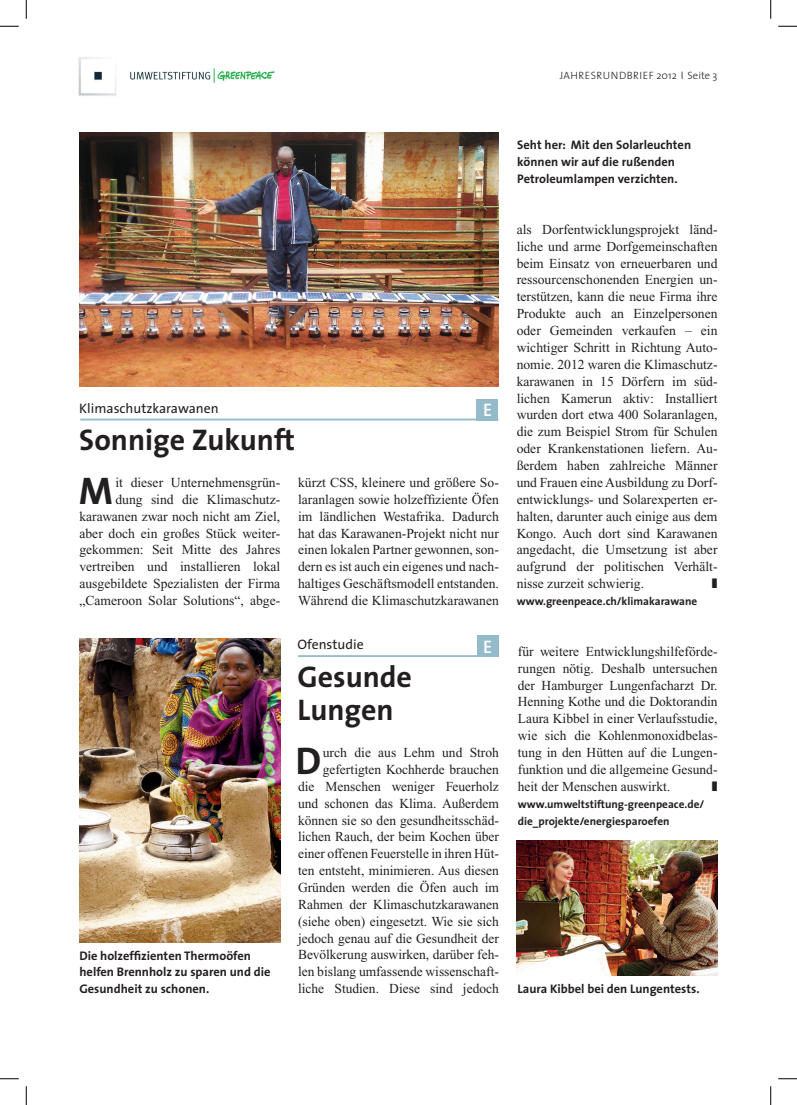
<style>
.page{position:relative;width:797px;height:1105px;background:#fff}
.page>*{position:absolute;margin:0;border:0;box-sizing:border-box;transform-origin:0 0}
.t1{font:700 38.75px "The Sans";color:#231f20}
.t2{font:700 30px/33.8px "The Sans";color:#231f20}
.t3{font:600 18.25px "The Sans";color:#fff}
.t4{font:13.75px/16.9px "Times New Roman";color:#231f20;text-align:justify}
.t5{font:13.75px "The Sans";color:#231f20}
.t6{font:700 12.5px/16.9px "The Sans";color:#231f20}
.t7{font:700 11.25px/16.9px "The Sans";color:#231f20}
.t8{font:300 10.62px "The Sans";letter-spacing:.04em;color:#231f20}
.s1{font-size:13.5px}
</style>
<div class="page">
<img style="left:78px;top:57px;width:197px;height:39px">
<img style="left:79px;top:133px;width:420px;height:253px">
<img style="left:79px;top:639px;width:201px;height:304px">
<img style="left:516px;top:840px;width:201px;height:136px">
<div style="left:476px;top:399px;width:22px;height:21px;background:#93bbc9"></div>
<hr style="left:80px;top:419px;width:418px;height:1px;background:#93bbc9">
<div style="left:476px;top:636px;width:22px;height:21px;background:#93bbc9"></div>
<hr style="left:298px;top:655px;width:193px;height:2px;background:#93bbc9">
<svg style="left:0;top:25px;width:19px;height:2px"></svg>
<svg style="left:778px;top:25px;width:19px;height:2px"></svg>
<svg style="left:0;top:1078px;width:19px;height:1px"></svg>
<svg style="left:778px;top:1078px;width:19px;height:1px"></svg>
<svg style="left:25px;top:0;width:2px;height:19px"></svg>
<svg style="left:25px;top:1086px;width:2px;height:19px"></svg>
<svg style="left:770px;top:0;width:1px;height:19px"></svg>
<svg style="left:770px;top:1086px;width:1px;height:19px"></svg>
<p class="t8" style="left:560px;top:67px;width:159px">JAHRESRUNDBRIEF 2012 Seite 3</p>
<p class="t5" style="left:79px;top:397px;width:141px">Klimaschutzkarawanen</p>
<h2 class="t2" style="left:79px;top:422px;width:217px">Sonnige Zukunft</h2>
<h3 class="t3" style="left:483px;top:395px;width:11px">E</h3>
<p class="t4" style="left:79px;top:474px;width:202px;text-align:right">it dieser Unternehmensgrün-<br>dung sind die Klimaschutz&shy;karawanen zwar noch nicht am Ziel, aber doch ein großes Stück weiter&shy;gekommen: Seit Mitte des Jahres vertreiben und installieren lokal ausgebildete Spezialisten der Firma „Cameroon Solar Solutions“, abge-</p>
<h1 class="t1" style="left:79px;top:458px;width:36px">M</h1>
<p class="t4" style="left:298px;top:474px;width:202px">kürzt CSS, kleinere und größere So&shy;laranlagen sowie holzeffiziente Öfen im ländlichen Westafrika. Dadurch hat das Karawanen-Projekt nicht nur einen lokalen Partner gewonnen, son&shy;dern es ist auch ein eigenes und nach&shy;haltiges Geschäftsmodell entstanden.<br>Während die Klimaschutzkarawanen</p>
<p class="t6" style="left:517px;top:136px;width:175px">Seht her: Mit den Solarleuchten können wir auf die rußenden<br>Petroleumlampen verzichten.</p>
<p class="t4" style="left:516px;top:221px;width:202px">als Dorfentwicklungsprojekt länd&shy;liche und arme Dorfgemeinschaften beim Einsatz von erneuerbaren und ressourcenschonenden Energien un&shy;terstützen, kann die neue Firma ihre Produkte auch an Einzelpersonen oder Gemeinden verkaufen – ein wichtiger Schritt in Richtung Auto&shy;nomie. 2012 waren die Klimaschutz&shy;karawanen in 15 Dörfern im süd&shy;lichen Kamerun aktiv: Installiert wurden dort etwa 400 Solaranlagen, die zum Beispiel Strom für Schulen oder Krankenstationen liefern. Au&shy;ßerdem haben zahlreiche Männer und Frauen eine Ausbildung zu Dorf&shy;entwicklungs- und Solarexperten er&shy;halten, darunter auch einige aus dem Kongo. Auch dort sind Karawanen angedacht, die Umsetzung ist aber aufgrund der politischen Verhält&shy;nisse zurzeit schwierig.</p>
<p class="t7" style="left:516px;top:593px;width:182px">www.greenpeace.ch/klimakarawane</p>
<p class="t6" style="left:79px;top:946px;width:192px">Die holzeffizienten Thermoöfen helfen Brennholz zu sparen und die<br>Gesundheit zu schonen.</p>
<p class="t5" style="left:297px;top:633px;width:68px">Ofenstudie</p>
<h2 class="t2" style="left:297px;top:659px;width:116px">Gesunde<br>Lungen</h2>
<h3 class="t3" style="left:483px;top:631px;width:11px">E</h3>
<p class="t4" style="left:518px;top:643px;width:201px">für weitere Entwicklungshilfeförde&shy;rungen nötig. Deshalb untersuchen der Hamburger Lungenfacharzt Dr.<br>Henning Kothe und die Doktorandin Laura Kibbel in einer Verlaufsstudie, wie sich die Kohlenmonoxidbelas&shy;tung in den Hütten auf die Lungen&shy;funktion und die allgemeine Gesund&shy;heit der Menschen auswirkt.</p>
<p class="t7" style="left:518px;top:795px;width:188px">www.umweltstiftung-greenpeace.de/ die_projekte/energiesparoefen</p>
<p class="t4" style="left:298px;top:744px;width:202px;text-align:right"><span class="s1">urch</span> die aus Lehm und Stroh gefertigten Kochherde brauchen<br>die Menschen weniger Feuerholz und schonen das Klima. Außerdem können sie so den gesundheitsschäd&shy;lichen Rauch, der beim Kochen über einer offenen Feuerstelle in ihren Hüt&shy;ten entsteht, minimieren. Aus diesen Gründen werden die Öfen auch im Rahmen der Klimaschutzkarawanen (siehe oben) eingesetzt. Wie sie sich jedoch genau auf die Gesundheit der Bevölkerung auswirken, darüber feh&shy;len bislang umfassende wissenschaft&shy;liche Studien. Diese sind jedoch</p>
<h1 class="t1" style="left:296px;top:728px;width:27px">D</h1>
<p class="t6" style="left:517px;top:980px;width:183px">Laura Kibbel bei den Lungentests.</p>
</div>
